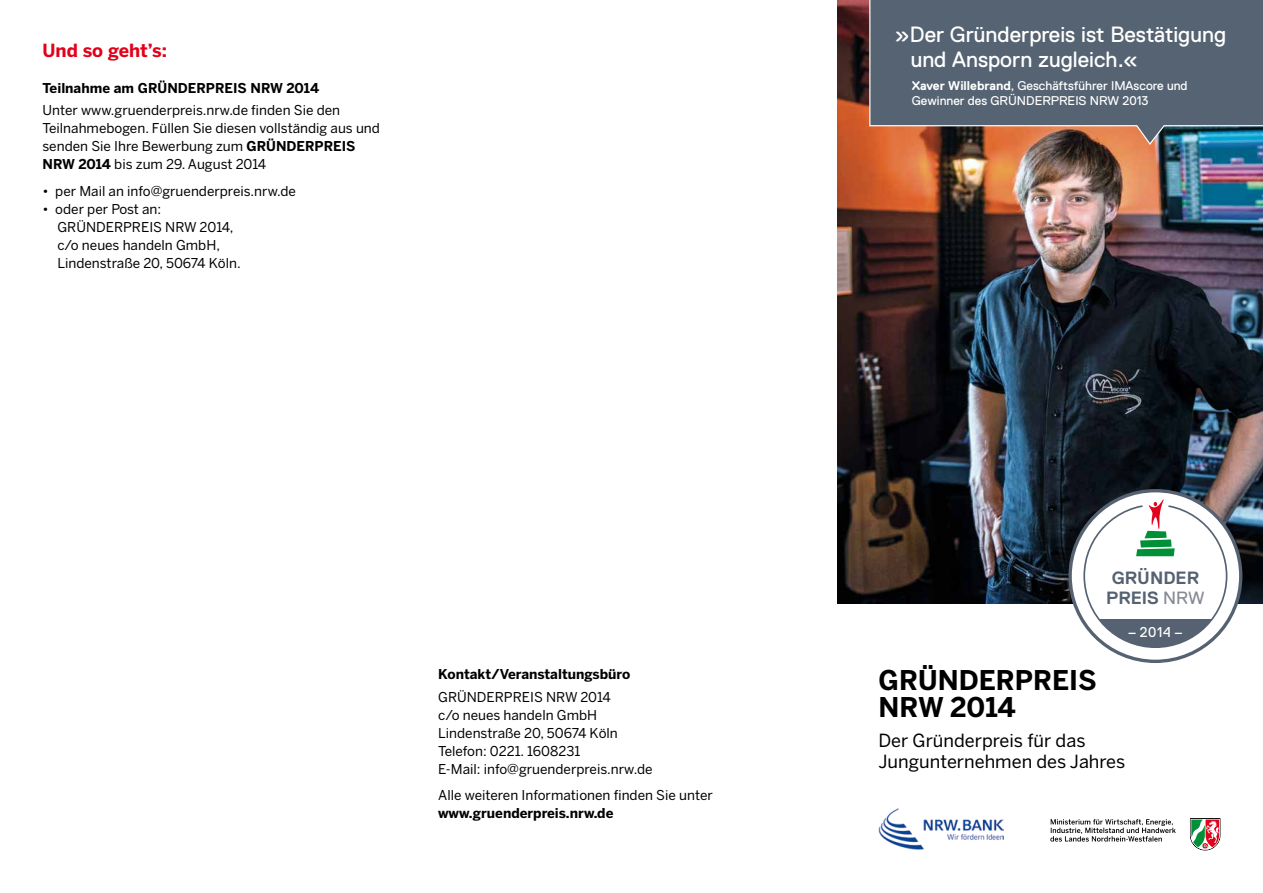
<style>
.page{position:relative;width:1263px;height:893px;background:#fff}
.page>*{position:absolute;margin:0;border:0;box-sizing:border-box;transform-origin:0 0}
.t1{font:700 27px/27px "Benton Sans";letter-spacing:-.005em;color:#000}
.t2{font:22.05px "Replica";color:#fff}
.t3{font:18px/21px "Benton Sans";color:#000}
.t4{font:700 18px "Benton Sans";color:#e2001a}
.t5{font:700 17.7px/20.2px "Replica";color:#566271;text-align:center}
.t6{font:14.25px "Replica";color:#fff}
.t7{font:13.5px/18px "Benton Sans";color:#000}
.t8{font:700 13.5px "Benton Sans";color:#000}
.t9{font:12.6px/15.6px "Replica";color:#fff}
.s1{font-weight:700}
.s2{font-weight:400;color:#878a95}
</style>
<div class="page">
<img style="left:838px;top:0;width:425px;height:604px">
<svg style="left:1050px;top:819px;width:126px;height:23px"></svg>
<svg style="left:1190px;top:818px;width:30px;height:32px"></svg>
<img style="left:878px;top:808px;width:125px;height:41px">
<div style="left:1070px;top:491px;width:171px;height:170px;background:#fff;border-radius:50%"></div>
<svg style="left:1088px;top:620px;width:135px;height:27px;fill:#566271"></svg>
<svg style="left:1136px;top:494px;width:39px;height:62px"></svg>
<svg style="left:869px;top:0;width:394px;height:146px;background:#5d656f"></svg>
<h3 class="t4" style="left:43px;top:40px;width:126px">Und so geht’s:</h3>
<p class="t8" style="left:43px;top:80px;width:278px">Teilnahme am Gründerpreis NRW 2014</p>
<p class="t7" style="left:43px;top:101px;width:339px">Unter www.gruenderpreis.nrw.de finden Sie den Teilnahmebogen. Füllen Sie diesen vollständig aus und senden Sie Ihre Bewerbung zum <span class="s1">GRÜNDERPREIS<br>NRW 2014</span> bis zum 29. August 2014</p>
<p class="t7" style="left:43px;top:181px;width:255px">• per Mail an info@gruenderpreis.nrw.de</p>
<p class="t7" style="left:57px;top:199px;width:185px;text-indent:-15px">• oder per Post an:<br>GRÜNDERPREIS NRW 2014, c/o neues handeln GmbH,<br>Lindenstraße 20, 50674 Köln.</p>
<p class="t8" style="left:438px;top:666px;width:194px">Kontakt/Veranstaltungsbüro</p>
<p class="t7" style="left:438px;top:687px;width:216px">GRÜNDERPREIS NRW 2014<br>c/o neues handeln GmbH<br>Lindenstraße 20, 50674 Köln<br>Telefon: 0221. 1608231<br>E-Mail: info@gruenderpreis.nrw.de</p>
<p class="t7" style="left:438px;top:786px;width:276px">Alle weiteren Informationen finden Sie unter</p>
<p class="t8" style="left:438px;top:805px;width:177px">www.gruenderpreis.nrw.de</p>
<h2 class="t2" style="left:894px;top:22px;width:333px">»Der Gründerpreis ist Bestätigung</h2>
<p class="t9" style="left:912px;top:78px;width:277px"><span class="s1">Xaver Willebrand</span>, Geschäftsführer IMAscore und<br>Gewinner des Gründerpreis NRW 2013</p>
<h2 class="t2" style="left:911px;top:47px;width:229px">und Ansporn zugleich.«</h2>
<h3 class="t5" style="left:1106px;top:568px;width:100px">Gründer preis <span class="s2">NRW</span></h3>
<p class="t6" style="left:1128px;top:624px;width:57px">– 2014 –</p>
<h1 class="t1" style="left:878px;top:666px;width:139px">GRÜNDERPREIS<br>NRW 2014</h1>
<h3 class="t3" style="left:878px;top:729px;width:248px">Der Gründerpreis für das<br>Jungunternehmen des Jahres</h3>
</div>
